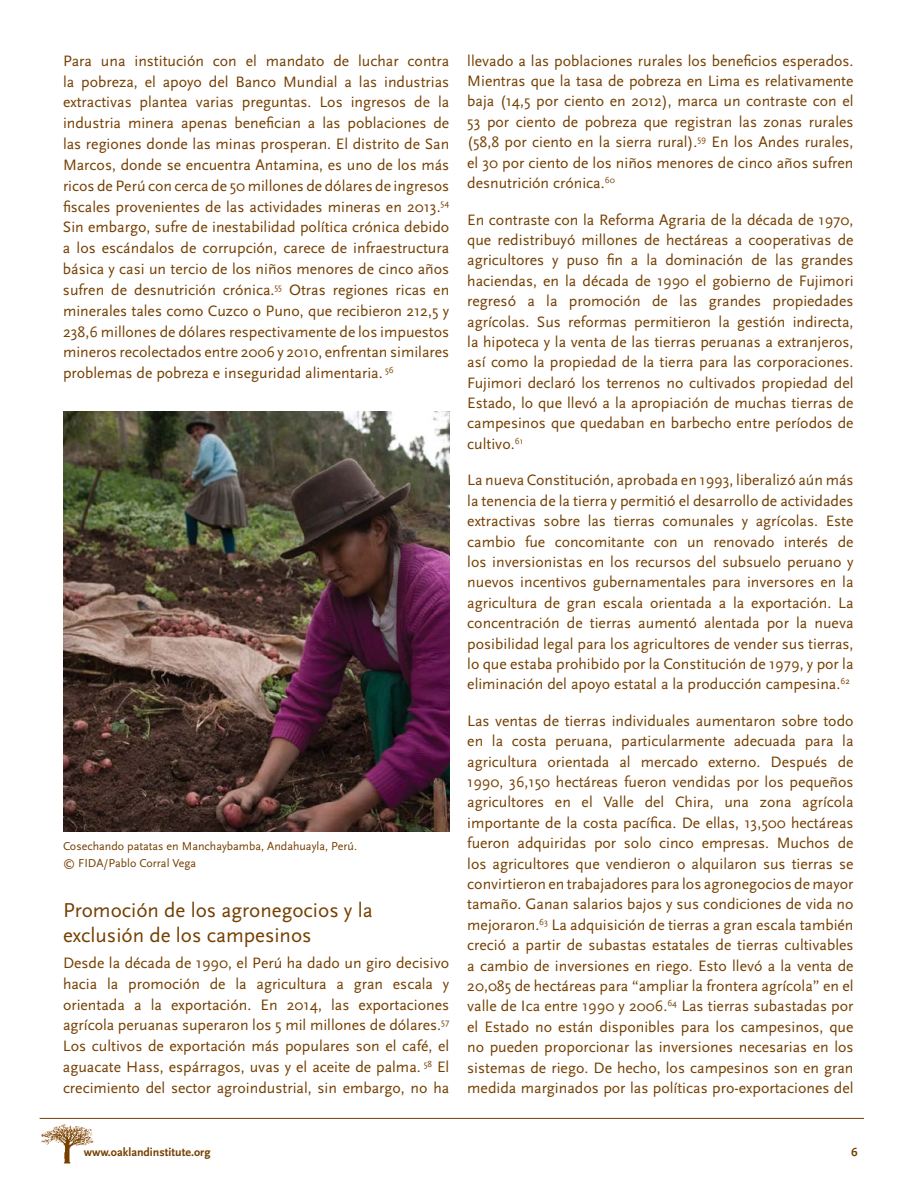
<style>
.page{position:relative;width:918px;height:1188px;background:#fff}
.page>*{position:absolute;margin:0;border:0;box-sizing:border-box;transform-origin:0 0}
.t1{font:21px/24.6px "Scala Sans";color:#753f00}
.t2{font:15.75px/20.4px "Scala Sans";color:#753f00;text-align:justify}
.t3{font:12px/16.5px "Scala Sans";color:#753f00}
.t4{font:700 12px "Scala Sans";color:#753f00}
</style>
<div class="page">
<hr style="left:40px;top:1118px;width:824px;height:1px;background:#753f00">
<img style="left:41px;top:1124px;width:53px;height:40px">
<img style="left:63px;top:412px;width:386px;height:419px">
<p class="t2" style="left:63px;top:50px;width:388px;line-height:20.9px">Para una institución con el mandato de luchar contra la pobreza, el apoyo del Banco Mundial a las industrias extractivas plantea varias preguntas. Los ingresos de la industria minera apenas benefician a las poblaciones de las regiones donde las minas prosperan. El distrito de San Marcos, donde se encuentra Antamina, es uno de los más ricos de Perú con cerca de 50 millones de dólares de ingresos fiscales provenientes de las actividades mineras en 2013.<sup>54<br></sup>Sin embargo, sufre de inestabilidad política crónica debido a los escándalos de corrupción, carece de infraestructura básica y casi un tercio de los niños menores de cinco años sufren de desnutrición crónica.<sup>55</sup> Otras regiones ricas en minerales tales como Cuzco o Puno, que recibieron 212,5 y 238,6 millones de dólares respectivamente de los impuestos mineros recolectados entre 2006 y 2010, enfrentan similares problemas de pobreza e inseguridad alimentaria. <sup>56</sup></p>
<p class="t3" style="left:63px;top:838px;width:296px">Cosechando patatas en Manchaybamba, Andahuayla, Perú. © FIDA/Pablo Corral Vega</p>
<h1 class="t1" style="left:63px;top:898px;width:311px">Promoción de los agronegocios y la exclusión de los campesinos</h1>
<p class="t2" style="left:63px;top:953px;width:388px;line-height:20.9px">Desde la década de 1990, el Perú ha dado un giro decisivo hacia la promoción de la agricultura a gran escala y orientada a la exportación. En 2014, las exportaciones agrícola peruanas superaron los 5 mil millones de dólares.<sup>57<br></sup>Los cultivos de exportación más populares son el café, el aguacate Hass, espárragos, uvas y el aceite de palma. <sup>58</sup> El crecimiento del sector agroindustrial, sin embargo, no ha</p>
<p class="t2" style="left:467px;top:51px;width:388px">llevado a las poblaciones rurales los beneficios esperados.<br>Mientras que la tasa de pobreza en Lima es relativamente baja (14,5 por ciento en 2012), marca un contraste con el 53 por ciento de pobreza que registran las zonas rurales (58,8 por ciento en la sierra rural).<sup>59</sup> En los Andes rurales, el 30 por ciento de los niños menores de cinco años sufren desnutrición crónica.<sup>60</sup></p>
<p class="t2" style="left:467px;top:210px;width:388px">En contraste con la Reforma Agraria de la década de 1970, que redistribuyó millones de hectáreas a cooperativas de agricultores y puso fin a la dominación de las grandes haciendas, en la década de 1990 el gobierno de Fujimori regresó a la promoción de las grandes propiedades agrícolas. Sus reformas permitieron la gestión indirecta, la hipoteca y la venta de las tierras peruanas a extranjeros, así como la propiedad de la tierra para las corporaciones.<br>Fujimori declaró los terrenos no cultivados propiedad del Estado, lo que llevó a la apropiación de muchas tierras de campesinos que quedaban en barbecho entre períodos de cultivo.<sup>61</sup></p>
<p class="t2" style="left:467px;top:470px;width:388px">La nueva Constitución, aprobada en 1993, liberalizó aún más la tenencia de la tierra y permitió el desarrollo de actividades extractivas sobre las tierras comunales y agrícolas. Este cambio fue concomitante con un renovado interés de los inversionistas en los recursos del subsuelo peruano y nuevos incentivos gubernamentales para inversores en la agricultura de gran escala orientada a la exportación. La concentración de tierras aumentó alentada por la nueva posibilidad legal para los agricultores de vender sus tierras, lo que estaba prohibido por la Constitución de 1979, y por la eliminación del apoyo estatal a la producción campesina.<sup>62</sup></p>
<p class="t2" style="left:467px;top:711px;width:388px">Las ventas de tierras individuales aumentaron sobre todo en la costa peruana, particularmente adecuada para la agricultura orientada al mercado externo. Después de 1990, 36,150 hectáreas fueron vendidas por los pequeños agricultores en el Valle del Chira, una zona agrícola importante de la costa pacífica. De ellas, 13,500 hectáreas fueron adquiridas por solo cinco empresas. Muchos de los agricultores que vendieron o alquilaron sus tierras se convirtieron en trabajadores para los agronegocios de mayor tamaño. Ganan salarios bajos y sus condiciones de vida no mejoraron.<sup>63</sup> La adquisición de tierras a gran escala también creció a partir de subastas estatales de tierras cultivables a cambio de inversiones en riego. Esto llevó a la venta de 20,085 de hectáreas para “ampliar la frontera agrícola” en el valle de Ica entre 1990 y 2006.<sup>64</sup> Las tierras subastadas por el Estado no están disponibles para los campesinos, que no pueden proporcionar las inversiones necesarias en los sistemas de riego. De hecho, los campesinos son en gran medida marginados por las políticas pro-exportaciones del</p>
<p class="t4" style="left:84px;top:1146px;width:128px">www.oaklandinstitute.org</p>
<p class="t4" style="left:851px;top:1146px;width:8px">6</p>
</div>
